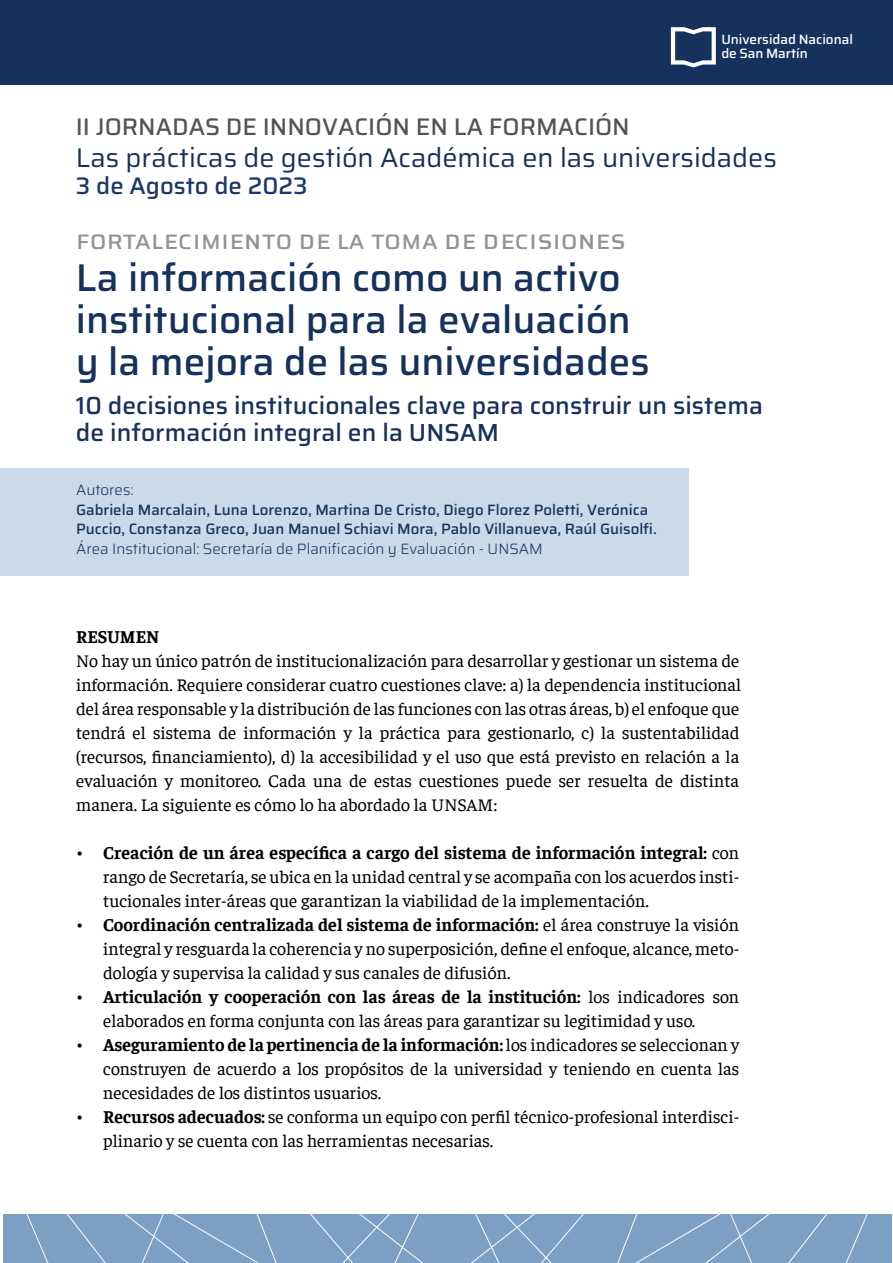
<style>
.page{position:relative;width:893px;height:1263px;background:#fff}
.page>*{position:absolute;margin:0;border:0;box-sizing:border-box;transform-origin:0 0}
.t1{font:500 38.7px/42px "Saira UNSAM";color:#16325c}
.t2{font:27px "Saira UNSAM";color:#16325c}
.t3{font:500 24.75px/27px "Saira UNSAM";color:#16325c}
.t4{font:24.75px "Saira UNSAM Medium SC";color:#939393}
.t5{font:24px "Saira UNSAM Medium SC";color:#545356}
.t6{font:500 24px "Saira UNSAM";color:#1c386a}
.t7{font:18px/24px "Faustina";color:#000;text-align:justify}
.t8{font:700 18px "Faustina";color:#000}
.t9{font:500 15px/19.5px "Saira UNSAM";color:#16325c}
.t10{font:300 15px "Saira UNSAM";color:#16325c}
.t11{font:500 13.5px/13.5px "Saira UNSAM";color:#fff}
.s1{font-weight:700}
</style>
<div class="page">
<div style="left:0;top:468px;width:689px;height:108px;background:#cbdae8"></div>
<div style="left:0;top:0;width:892px;height:85px;background:#16325c"></div>
<div style="left:3px;top:1214px;width:888px;height:49px;background:#7ba0c4"></div>
<svg style="left:671px;top:27px;width:45px;height:40px"></svg>
<p class="t11" style="left:721px;top:32px;width:133px">Universidad Nacional de San Martín</p>
<h3 class="t5" style="left:76px;top:113px;width:555px">II JORNADAS DE INNOVACIÓN EN LA FORMACIÓN</h3>
<h2 class="t2" style="left:76px;top:135px;width:702px">Las prácticas de gestión Académica en las universidades</h2>
<h3 class="t6" style="left:76px;top:166px;width:233px">3 de Agosto de 2023</h3>
<h3 class="t4" style="left:76px;top:225px;width:551px">fortalecimiento de la toma de decisiones</h3>
<h1 class="t1" style="left:76px;top:255px;width:575px">La información como un activo institucional para la evaluación y la mejora de las universidades</h1>
<h3 class="t3" style="left:76px;top:391px;width:689px">10 decisiones institucionales clave para construir un sistema de información integral en la UNSAM</h3>
<p class="t10" style="left:76px;top:478px;width:59px">Autores:</p>
<p class="t9" style="left:76px;top:499px;width:582px">Gabriela Marcalain, Luna Lorenzo, Martina De Cristo, Diego Florez Poletti, Verónica<br>Puccio, Constanza Greco, Juan Manuel Schiavi Mora, Pablo Villanueva, Raúl Guisolfi.</p>
<p class="t10" style="left:76px;top:536px;width:468px">Área Institucional: Secretaría de Planificación y Evaluación - UNSAM</p>
<p class="t8" style="left:76px;top:624px;width:85px">RESUMEN</p>
<p class="t7" style="left:76px;top:647px;width:667px">No hay un único patrón de institucionalización para desarrollar y gestionar un sistema de información. Requiere considerar cuatro cuestiones clave: a) la dependencia institucional del área responsable y la distribución de las funciones con las otras áreas, b) el enfoque que tendrá el sistema de información y la práctica para gestionarlo, c) la sustentabilidad (recursos, financiamiento), d) la accesibilidad y el uso que está previsto en relación a la evaluación y monitoreo. Cada una de estas cuestiones puede ser resuelta de distinta manera. La siguiente es cómo lo ha abordado la UNSAM:</p>
<p class="t7" style="left:103px;top:839px;width:638px;text-indent:-27px"><span class="s1">• Creación de un área específica a cargo del sistema de información integral:</span> con rango de Secretaría, se ubica en la unidad central y se acompaña con los acuerdos insti&shy;tucionales inter-áreas que garantizan la viabilidad de la implementación.</p>
<p class="t7" style="left:103px;top:911px;width:638px;text-indent:-27px"><span class="s1">• Coordinación centralizada del sistema de información:</span> el área construye la visión integral y resguarda la coherencia y no superposición, define el enfoque, alcance, meto&shy;dología y supervisa la calidad y sus canales de difusión.</p>
<p class="t7" style="left:103px;top:983px;width:638px;text-indent:-27px"><span class="s1">• Articulación y cooperación con las áreas de la institución:</span> los indicadores son elaborados en forma conjunta con las áreas para garantizar su legitimidad y uso.</p>
<p class="t7" style="left:103px;top:1031px;width:638px;text-indent:-27px"><span class="s1">• Aseguramiento de la pertinencia de la información:</span> los indicadores se seleccionan y construyen de acuerdo a los propósitos de la universidad y teniendo en cuenta las necesidades de los distintos usuarios.</p>
<p class="t7" style="left:103px;top:1103px;width:638px;text-indent:-27px"><span class="s1">• Recursos adecuados:</span> se conforma un equipo con perfil técnico-profesional interdisci&shy;plinario y se cuenta con las herramientas necesarias.</p>
</div>
